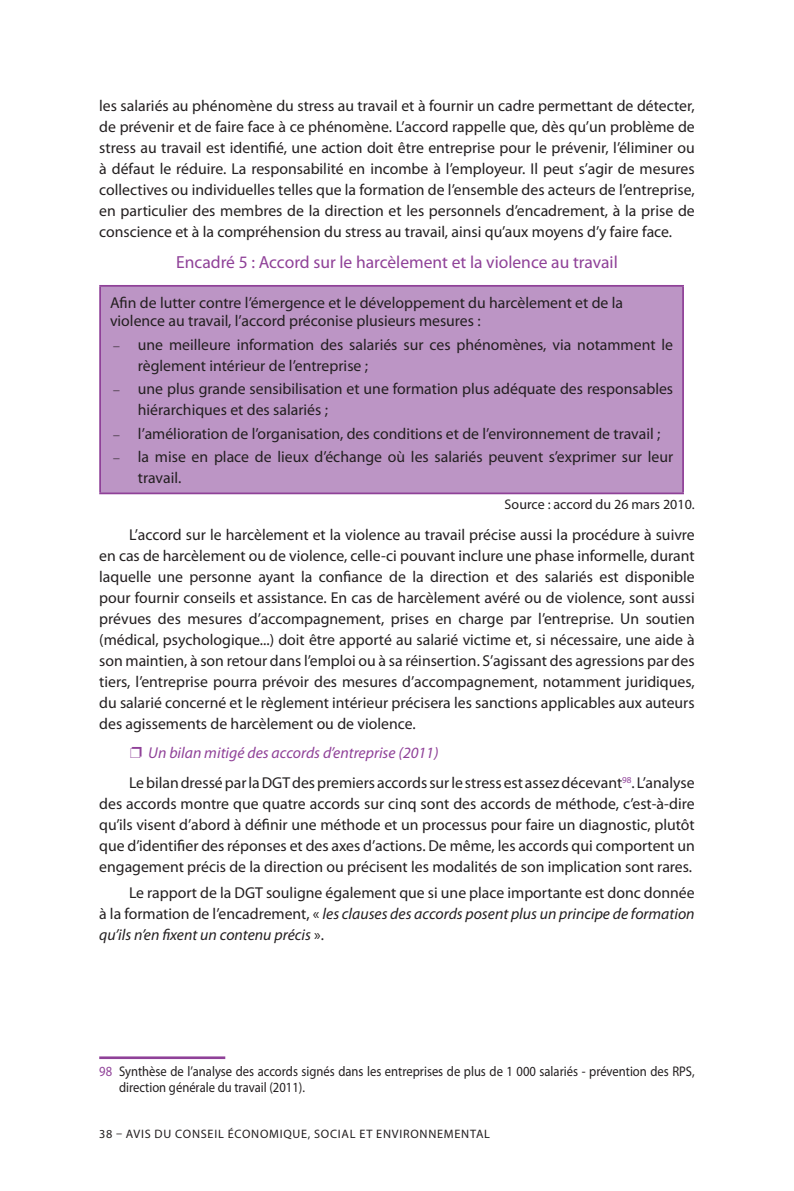
<style>
.page{position:relative;width:794px;height:1191px;background:#fff}
.page>*{position:absolute;margin:0;border:0;box-sizing:border-box;transform-origin:0 0}
.Légende{font:17.5px "Myriad Pro";color:#8f4198}
.Alinéa{font:15.75px/21px "Myriad Pro";color:#231f20;text-align:justify}
.t1{font:italic 15.75px "Myriad Pro";color:#8f4198}
.Note_de_bas_de_page{font:14px/15.8px "Myriad Pro";color:#231f20;scale:.9 1}
.Source_tableau{font:14px "Myriad Pro";color:#231f20}
.t2{font:12.25px "Myriad Pro";letter-spacing:.06em;color:#231f20}
.s1{font-style:italic}
.s2{color:#8f4198}
</style>
<div class="page">
<div style="left:100px;top:286px;width:583px;height:207px;background:#bc95c5"></div>
<hr style="left:99px;top:285px;width:585px;height:2px;background:#8f4198">
<hr style="left:99px;top:287px;width:2px;height:205px;background:#8f4198">
<hr style="left:682px;top:287px;width:2px;height:205px;background:#8f4198">
<hr style="left:99px;top:492px;width:585px;height:2px;background:#8f4198">
<hr style="left:99px;top:1056px;width:126px;height:3px;background:#8f4198">
<p class="Alinéa" style="left:99px;top:96px;width:597px">les salariés au phénomène du stress au travail et à fournir un cadre permettant de détecter, de prévenir et de faire face à ce phénomène. L’accord rappelle que, dès qu’un problème de stress au travail est identifié, une action doit être entreprise pour le prévenir, l’éliminer ou à défaut le réduire. La responsabilité en incombe à l’employeur. I l peut s’agir de mesures collectives ou individuelles telles que la formation de l’ensemble des acteurs de l’entreprise, en particulier des membres de la direction et les personnels d’encadrement, à la prise de conscience et à la compréhension du stress au travail, ainsi qu’aux moyens d’y faire face.</p>
<p class="Légende" style="left:176px;top:253px;width:443px">Encadré 5 : Accord sur le harcèlement et la violence au travail</p>
<p class="Alinéa" style="left:110px;top:293px;width:514px;line-height:18.9px">Afin de lutter contre l’émergence et le développement du harcèlement et de la violence au travail, l’accord préconise plusieurs mesures :</p>
<p class="Alinéa" style="left:138px;top:334px;width:537px;text-indent:-25px">− une meilleure information des salariés sur ces phénomènes, via notamment le règlement intérieur de l’entreprise ;</p>
<p class="Alinéa" style="left:138px;top:379px;width:537px;text-indent:-25px">− une plus grande sensibilisation et une formation plus adéquate des responsables hiérarchiques et des salariés ;</p>
<p class="Alinéa" style="left:113px;top:423px;width:549px">− l’amélioration de l’organisation, des conditions et de l’environnement de travail ;</p>
<p class="Alinéa" style="left:138px;top:447px;width:537px;text-indent:-25px">− la mise en place de lieux d’échange où les salariés peuvent s’exprimer sur leur travail.</p>
<p class="Source_tableau" style="left:504px;top:497px;width:192px">Source : accord du 26 mars 2010.</p>
<p class="Alinéa" style="left:99px;top:524px;width:597px;text-indent:30px">L’accord sur le harcèlement et la violence au travail précise aussi la procédure à suivre en cas de harcèlement ou de violence, celle-ci pouvant inclure une phase informelle, durant laquelle une personne ayant la confiance de la direction et des salariés est disponible pour fournir conseils et assistance. En cas de harcèlement avéré ou de violence, sont aussi prévues des mesures d’accompagnement, prises en charge par l’entreprise. Un soutien (médical, psychologique...) doit être apporté au salarié victime et, si nécessaire, une aide à son maintien, à son retour dans l’emploi ou à sa réinsertion. S’agissant des agressions par des tiers, l’entreprise pourra prévoir des mesures d’accompagnement, notamment juridiques, du salarié concerné et le règlement intérieur précisera les sanctions applicables aux auteurs des agissements de harcèlement ou de violence.</p>
<p class="t1" style="left:129px;top:743px;width:311px">❐ Un bilan mitigé des accords d’entreprise (2011)</p>
<p class="Alinéa" style="left:99px;top:773px;width:597px;text-indent:30px">Le bilan dressé par la DGT des premiers accords sur le stress est assez décevant<sup>98</sup>. L’analyse des accords montre que quatre accords sur cinq sont des accords de méthode, c’est-à-dire qu’ils visent d’abord à définir une méthode et un processus pour faire un diagnostic, plutôt que d’identifier des réponses et des axes d’actions. De même, les accords qui comportent un engagement précis de la direction ou précisent les modalités de son implication sont rares.</p>
<p class="Alinéa" style="left:99px;top:883px;width:597px;text-indent:30px">Le rapport de la DGT souligne également que si une place importante est donc donnée à la formation de l’encadrement, « <span class="s1">les clauses des accords posent plus un principe de formation qu’ils n’en fixent un contenu précis</span> ».</p>
<p class="Note_de_bas_de_page" style="left:119px;top:1063px;width:641px;text-indent:-20px"><span class="s2">98</span> Synthèse de l’analyse des accords signés dans les entreprises de plus de 1 000 salariés - prévention des RPS, direction générale du travail (2011).</p>
<p class="t2" style="left:99px;top:1127px;width:392px">38 – Avis DU CONSEIL ÉCONOMIQUE, SOCIAL ET ENVI RONNEMENTAL</p>
</div>
